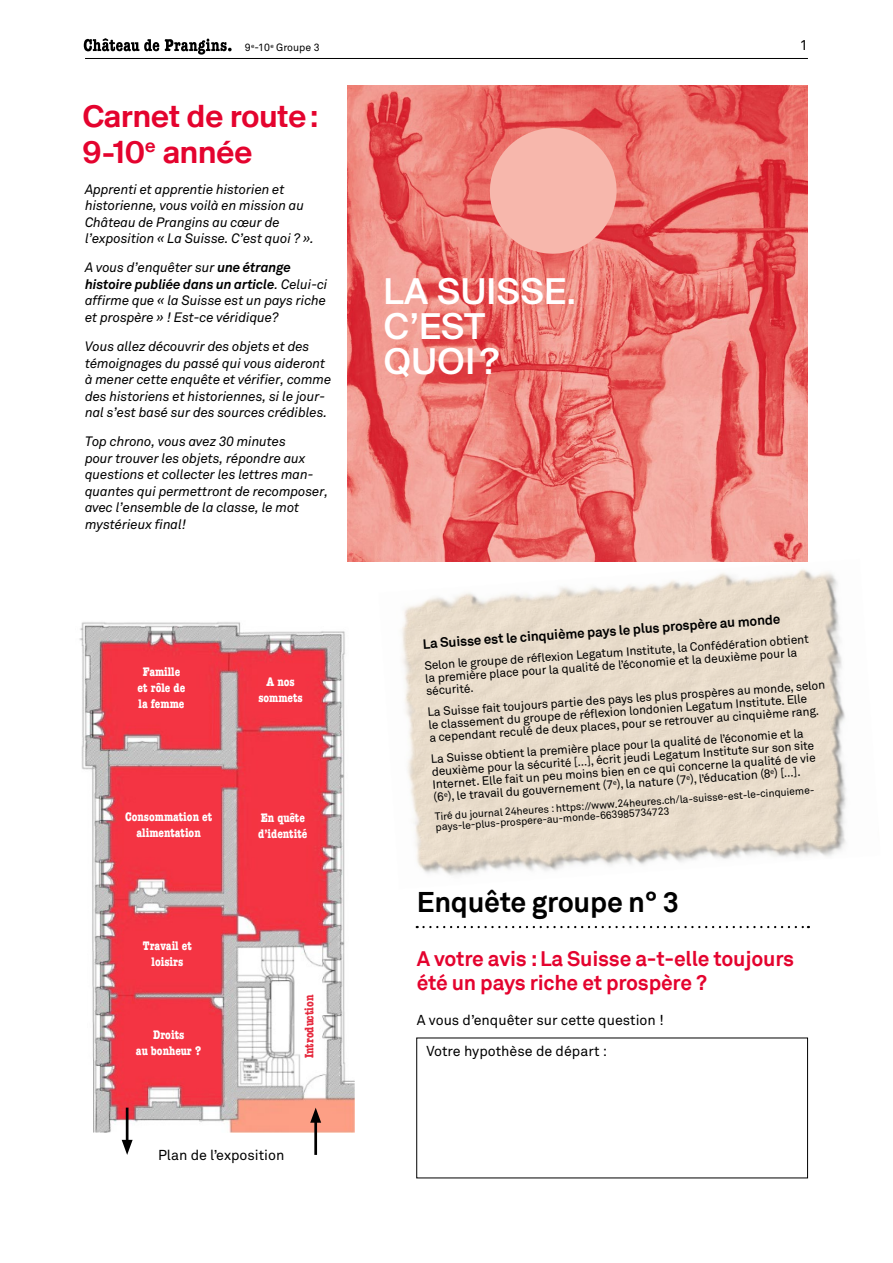
<style>
.page{position:relative;width:893px;height:1263px;background:#fff}
.page>*{position:absolute;margin:0;border:0;box-sizing:border-box;transform-origin:0 0}
.t1{font:500 35.55px/35.4px "Suisse Intl";letter-spacing:.01em;color:#fff}
.t2{font:33px/36px "Suisse BP Intl Antique";color:#e4032e}
.t3{font:700 28.5px "Akkurat";letter-spacing:-.01em;color:#000}
.t4{font:700 21px/24px "Akkurat";letter-spacing:-.01em;color:#e4032e}
.t5{font:14.25px/30.8px "Akkurat";color:#000}
.t6{font:italic 500 13.5px/16.5px "Akkurat";letter-spacing:-.01em;color:#000}
.t7{font:700 13.5px "Akkurat";color:#000}
.t8{font:700 condensed 12.75px/16px "American Typewriter";color:#fff;text-align:center}
.t9{font:700 condensed 12.75px "American Typewriter";color:#e62a3e}
.t10{font:12px/12.8px "Akkurat";color:#000}
.t11{font:10.5px/10.5px "Akkurat";color:#000}
.s1{font-weight:700}
</style>
<div class="page">
<img style="left:347px;top:85px;width:461px;height:477px">
<svg style="left:482px;top:120px;width:143px;height:142px;background:#f19a91"></svg>
<svg style="left:417px;top:926px;width:392px;height:2px"></svg>
<img style="left:378px;top:559px;width:468px;height:317px">
<svg style="left:84px;top:38px;width:75px;height:13px"></svg>
<svg style="left:165px;top:39px;width:67px;height:16px"></svg>
<hr style="left:85px;top:58px;width:723px;height:1px;background:#000">
<img style="left:79px;top:622px;width:276px;height:510px">
<hr style="left:126px;top:1108px;width:2px;height:37px;background:#000">
<svg style="left:122px;top:1140px;width:11px;height:15px"></svg>
<hr style="left:314px;top:1117px;width:3px;height:38px;background:#000">
<svg style="left:310px;top:1108px;width:11px;height:15px"></svg>
<p class="t11" style="left:245px;top:42px;width:76px">9<sup>e</sup>-10<sup>e</sup> Groupe 3</p>
<h2 class="t2" style="left:83px;top:97px;width:237px">Carnet de route:<br>9-10<sup>e</sup> année</h2>
<p class="t6" style="left:85px;top:181px;width:231px">Apprenti et apprentie historien et historienne, vous voilà en mission au Château de Prangins au cœur de l’exposition « La Suisse. C’est quoi ? ».</p>
<p class="t6" style="left:85px;top:260px;width:244px">A vous d’enquêter sur <span class="s1">une étrange histoire publiée dans un article</span>. Celui-ci affirme que « la Suisse est un pays riche et prospère » ! Est-ce véridique?</p>
<p class="t6" style="left:85px;top:339px;width:248px">Vous allez découvrir des objets et des témoignages du passé qui vous aideront à mener cette enquête et vérifier, comme des historiens et historiennes, si le jour&shy;nal s’est basé sur des sources crédibles.</p>
<p class="t6" style="left:85px;top:434px;width:245px">Top chrono, vous avez 30 minutes<br>pour trouver les objets, répondre aux questions et collecter les lettres man&shy;quantes qui permettront de recomposer, avec l’ensemble de la classe, le mot mystérieux final!</p>
<p class="t8" style="left:138px;top:663px;width:49px">Famille et rôle de la femme</p>
<p class="t8" style="left:125px;top:808px;width:89px">Consommation et alimentation</p>
<p class="t8" style="left:143px;top:937px;width:50px">Travail et loisirs</p>
<p class="t8" style="left:136px;top:1026px;width:67px">Droits<br>au bonheur ?</p>
<p class="t8" style="left:258px;top:673px;width:46px">A nos sommets</p>
<p class="t8" style="left:258px;top:809px;width:51px;text-align:left">En quête d’identité</p>
<p class="t9" style="left:299px;top:1058px;width:65px;rotate:-90deg">Introduction</p>
<p class="t5" style="left:158px;top:1140px;width:128px">Plan de l’exposition</p>
<h1 class="t1" style="left:383px;top:274px;width:194px">LA SUISSE.<br>C’EST<br>QUOI ?</h1>
<p class="t5" style="left:800px;top:30px;width:9px">1</p>
<p class="t7" style="left:422px;top:635px;width:360px;rotate:-4deg">La Suisse est le cinquième pays le plus prospère au monde</p>
<p class="t10" style="left:424px;top:660px;width:387px;rotate:-4deg">Selon le groupe de réflexion Legatum Institute, la Confédération obtient la première place pour la qualité de l’économie et la deuxième pour la sécurité.</p>
<p class="t10" style="left:427px;top:706px;width:400px;rotate:-4deg">La Suisse fait toujours partie des pays les plus prospères au monde, selon le classement du groupe de réflexion londonien Legatum Institute. Elle<br>a cependant reculé de deux places, pour se retrouver au cinquième rang.</p>
<p class="t10" style="left:430px;top:753px;width:385px;rotate:-4deg">La Suisse obtient la première place pour la qualité de l’économie et la deuxième pour la sécurité […], écrit jeudi Legatum Institute sur son site Internet. Elle fait un peu moins bien en ce qui concerne la qualité de vie (6<sup>e</sup>), le travail du gouvernement (7<sup>e</sup>), la nature (7<sup>e</sup>), l’éducation (8<sup>e</sup>) […].</p>
<p class="t11" style="left:435px;top:812px;width:383px;rotate:-4deg">Tiré du journal 24heures : https://www.24heures.ch/la-suisse-est-le-cinquieme&shy;pays-le-plus-prospere-au-monde-663985734723</p>
<h3 class="t3" style="left:417px;top:884px;width:264px">Enquête groupe n° 3</h3>
<h3 class="t4" style="left:417px;top:947px;width:379px">A votre avis : La Suisse a-t-elle toujours été un pays riche et prospère ?</h3>
<p class="t5" style="left:426px;top:1005px;width:239px;text-indent:-10px">A vous d’enquêter sur cette question !<br>Votre hypothèse de départ :</p>
</div>
